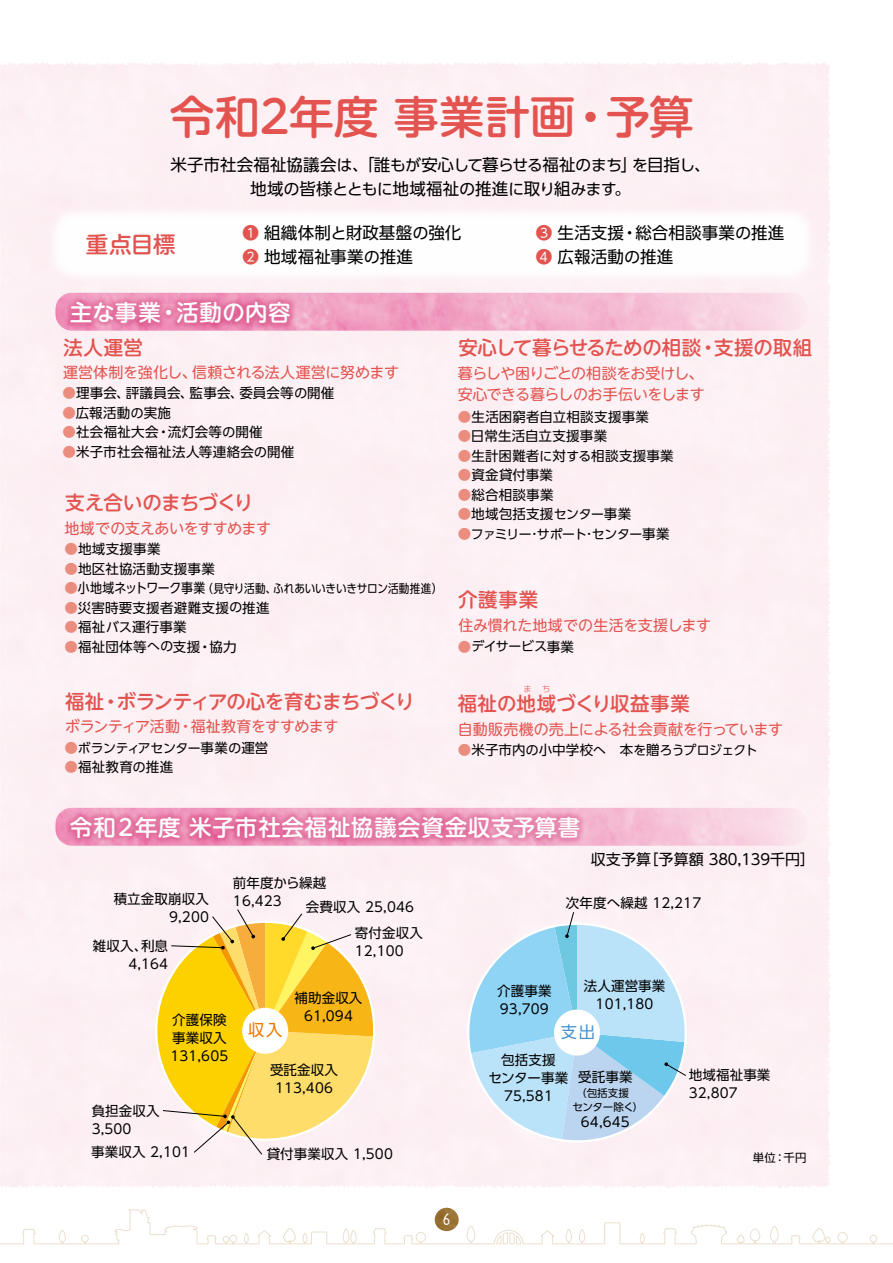
<style>
.page{position:relative;width:893px;height:1263px;background:#fff}
.page>*{position:absolute;margin:0;border:0;box-sizing:border-box;transform-origin:0 0}
.t1{font:500 45px "UD Shin M Go Pr 6";color:#e35450}
.t2{font:500 22.5px "UD Shin M Go Pr 6";letter-spacing:.03em;color:#fff}
.t3{font:500 22.5px "UD Shin M Go Pr 6";color:#e35450}
.t4{font:500 19.5px "UD Shin M Go Pr 6";letter-spacing:-.02em;color:#e35450}
.t5{font:500 19.5px "UD Shin M Go Pr 6";letter-spacing:.005em;color:#e35450}
.t6{font:500 19.5px "UD Shin M Go Pr 6";letter-spacing:-.04em;color:#e35450}
.t7{font:16.5px/24px "UD Shin Go Pr 6";letter-spacing:.015em;color:#000}
.t8{font:16.2px "UD Shin Go Pr 6";color:#ee7800}
.t9{font:16.2px "UD Shin Go Pr 6";color:#4694d1}
.t10{font:15.9px "Seto Font";color:#fff}
.t11{font:15px/21px "UD Shin M Go Pr 6";letter-spacing:-.015em;color:#e35450}
.t12{font:15px "UD Shin Go Pr 6";letter-spacing:-.37em;color:#000}
.t13{font:15px "UD Shin M Go Pr 6";letter-spacing:.005em;color:#e35450}
.t14{font:15px "UD Shin Go Pr 6";letter-spacing:.01em;color:#000}
.t15{font:13.5px/18px "UD Shin Go Pr 6";letter-spacing:.01em;color:#000}
.t16{font:13.5px "UD Shin Go C Oniz Pr 6";letter-spacing:-.015em;color:#000}
.t17{font:12.9px "UD Shin Go Pr 6";letter-spacing:-.03em;color:#000}
.t18{font:12px "UD Shin Go C Oniz Pr 6";letter-spacing:.005em;color:#000}
.t19{font:11.4px "UD Shin Go Pr 6";color:#000}
.t20{font:10.5px/13.5px "UD Shin Go Pr 6";letter-spacing:-.005em;color:#000}
.t21{font:300 8.25px "UD Shin Go Pr 6";color:#e35450}
.s1{font-size:15.6px}
.s2{color:#e35450}
.s3{color:#eb8d7e}
.s4{font-size:12.9px}
.s5{font-family:"UD Shin Go Pr 6";color:#eb8d7e}
.s6{font-size:13.5px;color:#eb8d7e}
.s7{font-size:13.5px}
</style>
<div class="page">
<div style="left:0;top:62px;width:831px;height:1126px;background:#fcf0f4"></div>
<img style="left:1px;top:158px;width:830px;height:173px">
<svg style="left:55px;top:293px;width:753px;height:38px;background:#f4b9d2"></svg>
<svg style="left:142px;top:908px;width:236px;height:247px"></svg>
<div style="left:242px;top:1008px;width:46px;height:46px;background:#fff;border-radius:50%"></div>
<svg style="left:460px;top:911px;width:229px;height:234px"></svg>
<div style="left:554px;top:1009px;width:46px;height:46px;background:#fff;border-radius:50%"></div>
<img style="left:11px;top:242px;width:339px;height:144px">
<svg style="left:55px;top:807px;width:753px;height:39px;background:#f7d1e1"></svg>
<img style="left:10px;top:756px;width:630px;height:145px">
<svg style="left:0;top:63px;width:1px;height:546px"></svg>
<svg style="left:0;top:1209px;width:893px;height:36px"></svg>
<h1 class="t1" style="left:169px;top:79px;width:407px">令和2年度事業計画</h1>
<h1 class="t1" style="left:568px;top:79px;width:46px">・</h1>
<h1 class="t1" style="left:606px;top:79px;width:90px">予算</h1>
<p class="t7" style="left:250px;top:152px;width:389px;text-indent:-80px">米子市社会福祉協議会<span class="s1">は</span>、「誰<span class="s1">もが</span>安心<span class="s1">して</span>暮<span class="s1">らせる</span>福祉<span class="s1">のまち</span>」地域<span class="s1">の</span>皆様<span class="s1">とともに</span>地域福祉<span class="s1">の</span>推進<span class="s1">に</span>取<span class="s1">り</span>組<span class="s1">みます</span>。</p>
<p class="t7" style="left:242px;top:220px;width:221px"><span class="s2">❶</span> 組織体制<span class="s1">と</span>財政基盤<span class="s1">の</span>強化<br><span class="s2">❷</span> 地域福祉事業<span class="s1">の</span>推進</p>
<p class="t7" style="left:632px;top:152px;width:80px"><span class="s1">を</span>目指<span class="s1">し</span>、</p>
<p class="t7" style="left:536px;top:220px;width:90px"><span class="s2">❸</span> 生活支援</p>
<p class="t7" style="left:635px;top:220px;width:150px">総合相談事業<span class="s1">の</span>推進</p>
<p class="t7" style="left:621px;top:220px;width:18px">・</p>
<h2 class="t3" style="left:86px;top:226px;width:91px">重点目標</h2>
<p class="t7" style="left:536px;top:244px;width:139px"><span class="s2">❹</span> 広報活動<span class="s1">の</span>推進</p>
<h2 class="t2" style="left:176px;top:294px;width:116px">活動の内容</h2>
<h2 class="t2" style="left:70px;top:294px;width:112px">主な事業・</h2>
<h3 class="t4" style="left:64px;top:331px;width:81px">法人運営</h3>
<p class="t13" style="left:63px;top:360px;width:135px">運営体制を強化し、</p>
<p class="t11" style="left:192px;top:361px;width:209px">信頼される法人運営に努めます</p>
<p class="t15" style="left:62px;top:384px;width:69px"><span class="s3">●</span>理事会、</p>
<p class="t15" style="left:168px;top:403px;width:96px;line-height:19.5px;text-indent:-106px"><span class="s3">●</span>広報活動<span class="s4">の</span>実施<br>流灯会等<span class="s4">の</span>開催</p>
<p class="t15" style="left:126px;top:384px;width:69px">評議員会、</p>
<p class="t15" style="left:190px;top:384px;width:55px">監事会、</p>
<p class="t15" style="left:239px;top:384px;width:96px">委員会等<span class="s4">の</span>開催</p>
<p class="t15" style="left:62px;top:423px;width:109px"><span class="s3">●</span>社会福祉大会・</p>
<p class="t15" style="left:62px;top:442px;width:233px"><span class="s3">●</span>米子市社会福祉法人等連絡会<span class="s4">の</span>開催</p>
<h3 class="t6" style="left:65px;top:486px;width:190px">支え合いのまちづくり</h3>
<p class="t11" style="left:64px;top:517px;width:208px">地域での支えあいをすすめます</p>
<p class="t15" style="left:64px;top:540px;width:98px"><span class="s3">●</span>地域支援事業</p>
<p class="t15" style="left:64px;top:559px;width:152px"><span class="s3">●</span>地区社協活動支援事業</p>
<p class="t16" style="left:64px;top:577px;width:142px"><span class="s5">●</span>小地域ネットワーク事業</p>
<p class="t15" style="left:64px;top:598px;width:207px"><span class="s3">●</span>災害時要支援者避難支援<span class="s4">の</span>推進</p>
<p class="t15" style="left:64px;top:618px;width:124px"><span class="s3">●</span>福祉<span class="s4">バス</span>運行事業</p>
<p class="t15" style="left:209px;top:637px;width:29px">協力</p>
<p class="t18" style="left:202px;top:578px;width:75px">（見守り活動、</p>
<p class="t18" style="left:273px;top:578px;width:171px">ふれあいいきいきサロン活動推進(</p>
<p class="t15" style="left:64px;top:637px;width:149px"><span class="s3">●</span>福祉団体等<span class="s4">への</span>支援・</p>
<h3 class="t4" style="left:117px;top:685px;width:299px">ボランティアの心を育むまちづくり</h3>
<h3 class="t4" style="left:65px;top:685px;width:41px">福祉</h3>
<h3 class="t4" style="left:101px;top:685px;width:21px">・</h3>
<p class="t11" style="left:65px;top:715px;width:129px">ボランティア活動・</p>
<p class="t11" style="left:191px;top:715px;width:149px">福祉教育をすすめます</p>
<p class="t17" style="left:64px;top:737px;width:205px"><span class="s6">●</span>ボランティアセンター<span class="s7">事業</span>の<span class="s7">運営</span></p>
<p class="t15" style="left:64px;top:758px;width:110px"><span class="s3">●</span>福祉教育<span class="s4">の</span>推進</p>
<h3 class="t4" style="left:458px;top:331px;width:261px">安心して暮らせるための相談・</h3>
<p class="t11" style="left:458px;top:362px;width:249px">暮らしや困りごとの相談をお受けし、安心できる暮らしのお手伝いをします</p>
<h3 class="t4" style="left:714px;top:331px;width:99px">支援の取組</h3>
<p class="t15" style="left:458px;top:407px;width:193px"><span class="s3">●</span>生活困窮者自立相談支援事業</p>
<p class="t15" style="left:458px;top:427px;width:151px"><span class="s3">●</span>日常生活自立支援事業</p>
<p class="t15" style="left:458px;top:446px;width:218px"><span class="s3">●</span>生計困難者<span class="s4">に</span>対<span class="s4">する</span>相談支援事業</p>
<p class="t15" style="left:458px;top:466px;width:97px"><span class="s3">●</span>資金貸付事業</p>
<p class="t15" style="left:458px;top:485px;width:97px"><span class="s3">●</span>総合相談事業</p>
<p class="t15" style="left:458px;top:505px;width:175px"><span class="s3">●</span>地域包括支援<span class="s4">センター</span>事業</p>
<p class="t17" style="left:458px;top:523px;width:213px"><span class="s6">●</span>ファミリー<span class="s7">･</span>サポート<span class="s7">･</span>センター<span class="s7">事業</span></p>
<h3 class="t4" style="left:458px;top:584px;width:81px">介護事業</h3>
<p class="t11" style="left:458px;top:614px;width:254px">住み慣れた地域での生活を支援します</p>
<p class="t17" style="left:458px;top:636px;width:118px"><span class="s6">●</span>デイサービス<span class="s7">事業</span></p>
<p class="t21" style="left:523px;top:682px;width:28px">ま　ち</p>
<h3 class="t5" style="left:458px;top:687px;width:234px">福祉の地域づくり収益事業</h3>
<p class="t15" style="left:458px;top:741px;width:301px"><span class="s3">●</span>米子市内<span class="s4">の</span>小中学校<span class="s4">へ</span>　本<span class="s4">を</span>贈<span class="s4">ろうプロジェクト</span></p>
<p class="t11" style="left:458px;top:718px;width:327px">自動販売機の売上による社会貢献を行っています</p>
<h2 class="t2" style="left:70px;top:809px;width:512px">令和２年度米子市社会福祉協議会資金収支予算書</h2>
<p class="t14" style="left:591px;top:847px;width:62px">収支予算</p>
<p class="t12" style="left:643px;top:847px;width:131px">［予算額３８０, １３９</p>
<p class="t14" style="left:770px;top:847px;width:47px">千円[</p>
<p class="t15" style="left:114px;top:890px;width:97px;text-align:right">積立金取崩収入<br>9,200</p>
<p class="t15" style="left:141px;top:936px;width:29px">利息</p>
<p class="t15" style="left:128px;top:936px;width:41px;text-indent:-35px">雑収入、<br>4,164</p>
<p class="t15" style="left:233px;top:874px;width:95px">前年度から繰越<br>16,423</p>
<p class="t15" style="left:355px;top:894px;width:70px;line-height:25.7px;text-indent:-49px">会費収入 25,046寄付金収入</p>
<p class="t15" style="left:355px;top:941px;width:50px">12,100</p>
<p class="t15" style="left:170px;top:1011px;width:59px">介護保険事業収入<br>131,605</p>
<p class="t15" style="left:92px;top:1101px;width:70px">負担金収入<br>3,500</p>
<p class="t15" style="left:91px;top:1143px;width:100px">事業収入 2,101</p>
<p class="t8" style="left:248px;top:1017px;width:36px">収入</p>
<p class="t15" style="left:294px;top:988px;width:70px;text-align:center">補助金収入<br>61,094</p>
<p class="t15" style="left:270px;top:1060px;width:70px;text-align:center">受託金収入<br>113,406</p>
<p class="t15" style="left:267px;top:1144px;width:128px">貸付事業収入 1,500</p>
<p class="t10" style="left:442px;top:1210px;width:9px">6</p>
<p class="t15" style="left:566px;top:893px;width:137px">次年度へ繰越 12,217</p>
<p class="t15" style="left:497px;top:981px;width:56px">介護事業<br>93,709</p>
<p class="t15" style="left:584px;top:976px;width:83px;text-align:center">法人運営事業<br>101,180</p>
<p class="t9" style="left:561px;top:1018px;width:36px">支出</p>
<p class="t15" style="left:488px;top:1050px;width:81px;text-align:center">包括支援<br>センター事業<br>75,581</p>
<p class="t15" style="left:578px;top:1067px;width:56px">受託事業</p>
<p class="t20" style="left:573px;top:1086px;width:72px;text-indent:3px">（包括支援<br>センター除く(</p>
<p class="t15" style="left:581px;top:1112px;width:50px">64,645</p>
<p class="t15" style="left:689px;top:1066px;width:83px">地域福祉事業<br>32,807</p>
<p class="t19" style="left:753px;top:1149px;width:24px">単位</p>
<p class="t19" style="left:783px;top:1149px;width:25px">千円</p>
<p class="t19" style="left:774px;top:1149px;width:13px">：</p>
</div>
